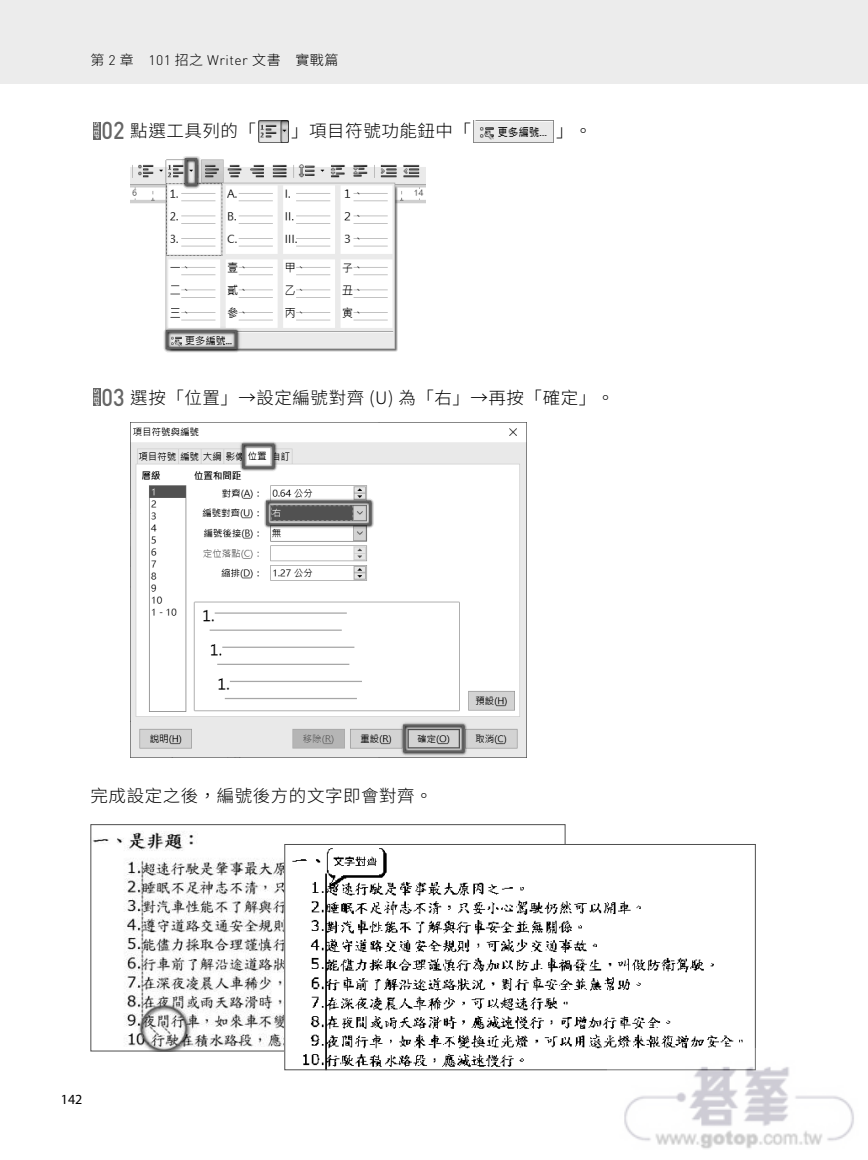
<style>
.page{position:relative;width:868px;height:1160px;background:#fff}
.page>*{position:absolute;margin:0;border:0;box-sizing:border-box;transform-origin:0 0}
.t1{font:300 17.15px "Noto Sans CJ Ktc";letter-spacing:.03em;color:#000}
.t2{font:14px "Myriad Pro";color:#000}
.t3{font:300 13.65px "DIN Pro";letter-spacing:.03em;color:#000}
.t4{font:500 6.83px "DIN Pro";letter-spacing:-.05em;color:#fff;scale:1.11 1}
.s1{font-family:"Noto Sans CJ Ktc"}
.s2{font-family:"DIN Pro";font-weight:500;font-size:24.15px;color:#666}
</style>
<div class="page">
<div style="left:855px;top:0;width:13px;height:84px;background:#ececec"></div>
<div style="left:0;top:0;width:855px;height:84px;background:#ececec"></div>
<div style="left:93px;top:122px;width:7px;height:18px;background:#666"></div>
<img style="left:259px;top:120px;width:29px;height:23px">
<img style="left:474px;top:120px;width:79px;height:23px">
<img style="left:130px;top:157px;width:296px;height:196px">
<div style="left:93px;top:388px;width:7px;height:18px;background:#666"></div>
<img style="left:130px;top:423px;width:396px;height:334px">
<img style="left:93px;top:832px;width:191px;height:217px">
<img style="left:292px;top:848px;width:451px;height:220px">
<div style="left:284px;top:844px;width:471px;height:226px;border:1px solid #4e4e4e"></div>
<img style="left:607px;top:1048px;width:247px;height:101px">
<p class="t3" style="left:91px;top:51px;width:249px"><span class="s1">第</span> 2 <span class="s1">章</span> 101 <span class="s1">招之</span> Writer <span class="s1">文書 實戰篇</span></p>
<p class="t4" style="left:101px;top:122px;width:17px;rotate:90deg">STEP</p>
<p class="t1" style="left:102px;top:121px;width:156px"><span class="s2">02</span> 點選工具列的「</p>
<p class="t1" style="left:291px;top:121px;width:181px">」項目符號功能鈕中「</p>
<p class="t1" style="left:556px;top:121px;width:37px">」。</p>
<p class="t4" style="left:101px;top:389px;width:17px;rotate:90deg">STEP</p>
<p class="t1" style="left:102px;top:388px;width:514px"><span class="s2">03</span> 選按「位置」→設定編號對齊 (U) 為「右」→再按「確定」。</p>
<p class="t1" style="left:91px;top:786px;width:343px">完成設定之後，編號後方的文字即會對齊。</p>
<p class="t2" style="left:61px;top:1090px;width:23px">142</p>
</div>
